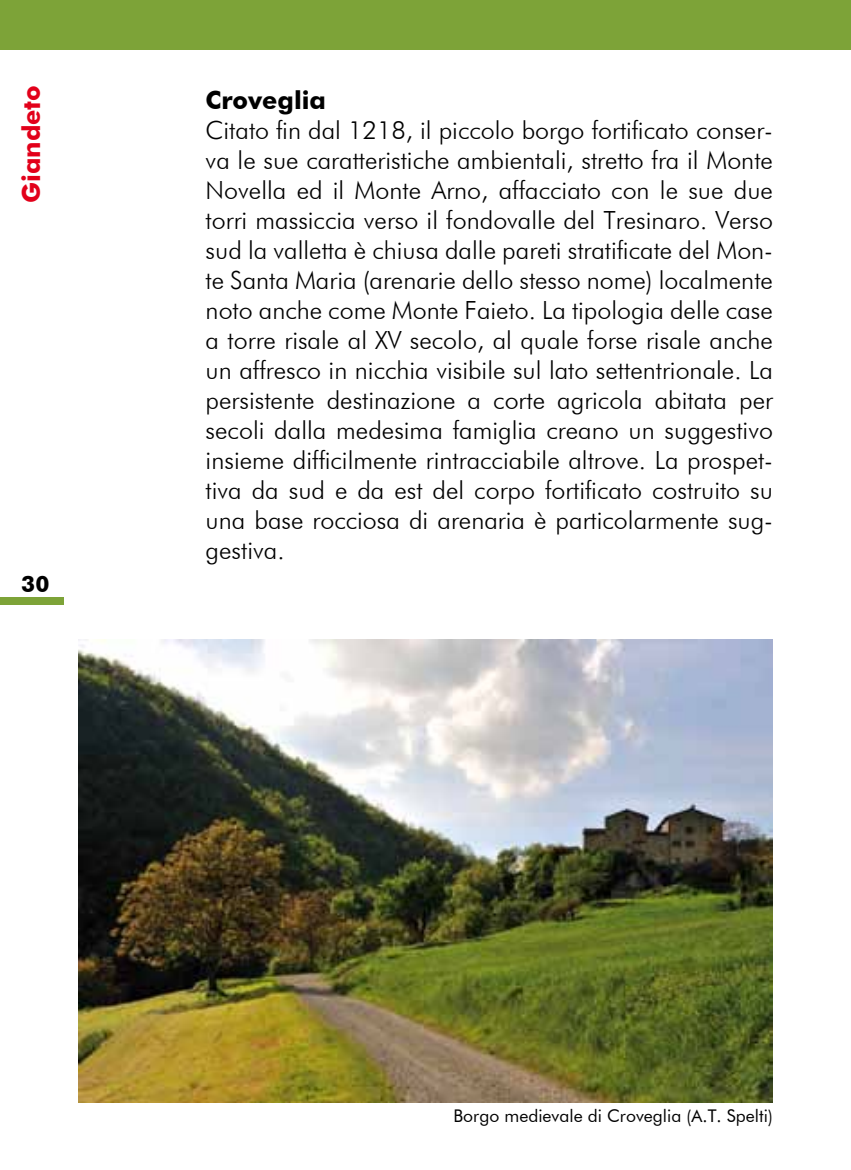
<style>
.page{position:relative;width:851px;height:1170px;background:#fff}
.page>*{position:absolute;margin:0;border:0;box-sizing:border-box;transform-origin:0 0}
.t1{font:300 25px/30px "Futura BT";color:#000;text-align:justify}
.t2{font:700 25px "Futura BT";color:#000}
.t3{font:700 25px "Futura BT";color:#e2001a}
.t4{font:700 22.5px "Futura BT";color:#000}
.t5{font:17.5px "Futura BT";color:#000}
</style>
<div class="page">
<div style="left:0;top:0;width:850px;height:50px;background:#7da338"></div>
<img style="left:78px;top:639px;width:694px;height:462px">
<div style="left:0;top:597px;width:64px;height:7px;background:#7da338"></div>
<p class="t3" style="left:16px;top:203px;width:119px;rotate:-90deg">Giandeto</p>
<p class="t4" style="left:21px;top:570px;width:30px">30</p>
<p class="t2" style="left:206px;top:85px;width:122px">Croveglia</p>
<p class="t1" style="left:206px;top:115px;width:568px">Citato fin dal 1218, il piccolo borgo fortificato conser&shy;va le sue caratteristiche ambientali, stretto fra il Monte Novella ed il Monte Arno, affacciato con le sue due torri massiccia verso il fondovalle del Tresinaro. Verso sud la valletta è chiusa dalle pareti stratificate del Mon&shy;te Santa Maria (arenarie dello stesso nome) localmente noto anche come Monte Faieto. La tipologia delle case a torre risale al XV secolo, al quale forse risale anche un affresco in nicchia visibile sul lato settentrionale. La persistente destinazione a corte agricola abitata per secoli dalla medesima famiglia creano un suggestivo insieme difficilmente rintracciabile altrove. La prospet&shy;tiva da sud e da est del corpo fortificato costruito su una base rocciosa di arenaria è particolarmente sug&shy;gestiva.</p>
<p class="t5" style="left:453px;top:1104px;width:321px">Borgo medievale di Croveglia (A.T. Spelti)</p>
</div>
